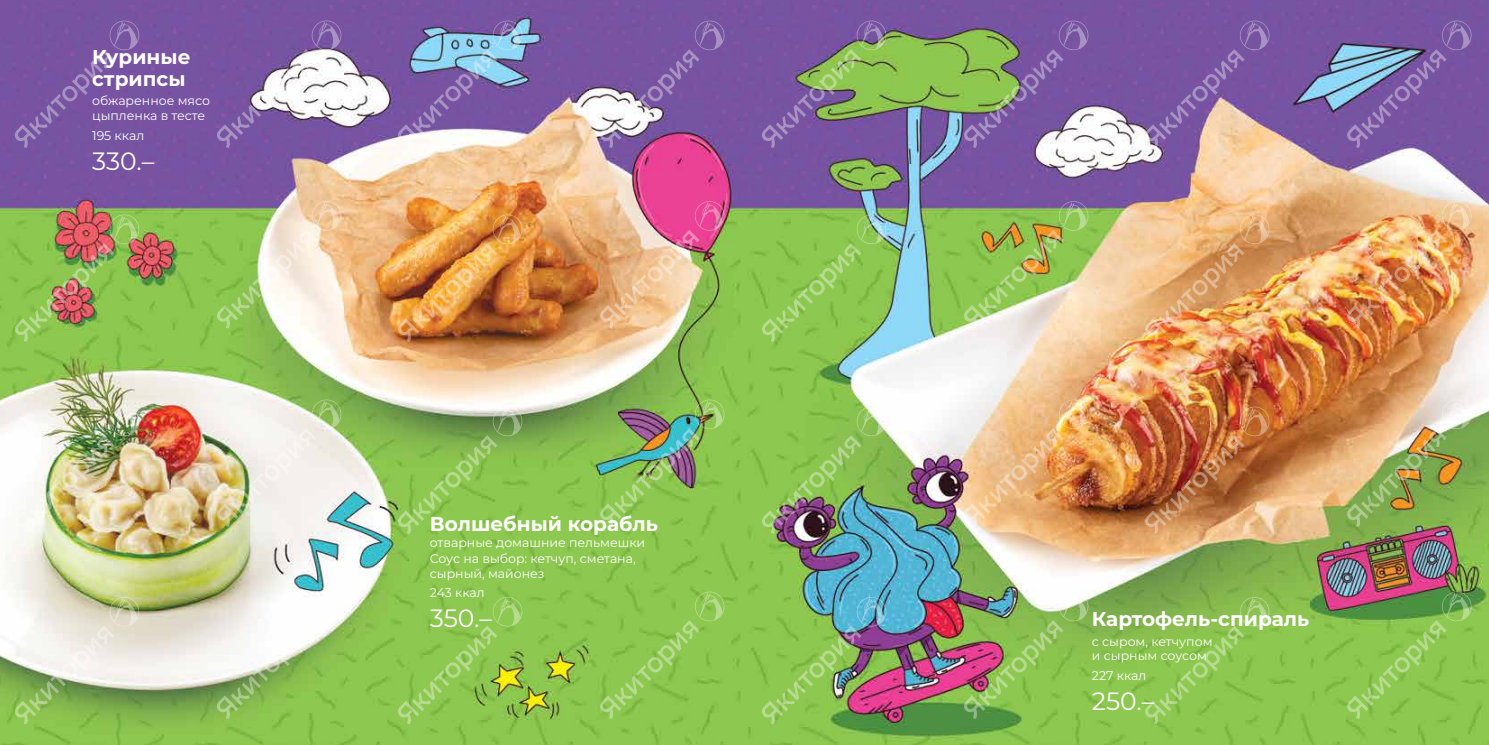
<style>
.page{position:relative;width:1489px;height:745px;background:#fff}
.page>*{position:absolute;margin:0;border:0;box-sizing:border-box;transform-origin:0 0}
.t1{font:25px "Montserrat";color:#fff}
.t2{font:700 20px/21.2px "Montserrat";color:#fff}
.t3{font:12.5px/14.4px "Montserrat";color:#fff}
</style>
<div class="page">
<img style="left:0;top:0;width:1488px;height:744px">
<img style="left:14px;top:405px;width:127px;height:128px">
<svg style="left:397px;top:405px;width:127px;height:128px;background:#8cbd5a"></svg>
<img style="left:216px;top:398px;width:127px;height:128px">
<img style="left:599px;top:398px;width:127px;height:128px">
<img style="left:761px;top:405px;width:126px;height:128px">
<img style="left:1144px;top:405px;width:126px;height:128px">
<img style="left:963px;top:398px;width:126px;height:128px">
<img style="left:1346px;top:398px;width:126px;height:128px">
<svg style="left:14px;top:595px;width:127px;height:129px"></svg>
<svg style="left:397px;top:595px;width:127px;height:129px;background:#8ec550"></svg>
<svg style="left:216px;top:589px;width:127px;height:129px"></svg>
<svg style="left:599px;top:589px;width:127px;height:129px;background:#8ec752"></svg>
<img style="left:761px;top:595px;width:126px;height:129px">
<svg style="left:1144px;top:595px;width:126px;height:129px;background:#8cc352"></svg>
<img style="left:963px;top:589px;width:126px;height:129px">
<svg style="left:1346px;top:589px;width:126px;height:129px;background:#87b753"></svg>
<img style="left:14px;top:213px;width:127px;height:129px">
<img style="left:397px;top:213px;width:127px;height:129px">
<svg style="left:216px;top:199px;width:127px;height:129px"></svg>
<img style="left:599px;top:199px;width:127px;height:129px">
<svg style="left:761px;top:213px;width:126px;height:129px;background:#8dc657"></svg>
<img style="left:1144px;top:213px;width:126px;height:129px">
<img style="left:963px;top:199px;width:126px;height:129px">
<img style="left:1346px;top:199px;width:126px;height:129px">
<svg style="left:14px;top:19px;width:127px;height:129px;background:#7a57a3"></svg>
<img style="left:397px;top:19px;width:127px;height:129px">
<svg style="left:216px;top:19px;width:127px;height:129px"></svg>
<svg style="left:599px;top:19px;width:127px;height:129px;background:#8b67a9"></svg>
<img style="left:761px;top:19px;width:126px;height:129px">
<svg style="left:1144px;top:19px;width:126px;height:129px;background:#8e6aa4"></svg>
<svg style="left:963px;top:19px;width:126px;height:129px;background:#867b93"></svg>
<svg style="left:1346px;top:19px;width:126px;height:129px;background:#7a64a7"></svg>
<h2 class="t2" style="left:92px;top:46px;width:100px">Куриные стрипсы</h2>
<p class="t3" style="left:92px;top:93px;width:119px">обжаренное мясо цыпленка в тесте</p>
<p class="t3" style="left:92px;top:127px;width:54px">195 ккал</p>
<h1 class="t1" style="left:92px;top:143px;width:64px">330.–</h1>
<h2 class="t2" style="left:430px;top:511px;width:229px">Волшебный корабль</h2>
<p class="t3" style="left:430px;top:533px;width:217px;line-height:16.1px">отварные домашние пельмешки<br>Соус на выбор: кетчуп, сметана,</p>
<p class="t3" style="left:430px;top:562px;width:116px;line-height:19.8px">сырный, майонез<br>243 ккал</p>
<h1 class="t1" style="left:430px;top:601px;width:64px">350.–</h1>
<h2 class="t2" style="left:1091px;top:607px;width:219px">Картофель-спираль</h2>
<p class="t3" style="left:1091px;top:633px;width:122px">с сыром, кетчупом и сырным соусом</p>
<p class="t3" style="left:1091px;top:667px;width:56px">227 ккал</p>
<h1 class="t1" style="left:1091px;top:683px;width:64px">250.–</h1>
</div>
